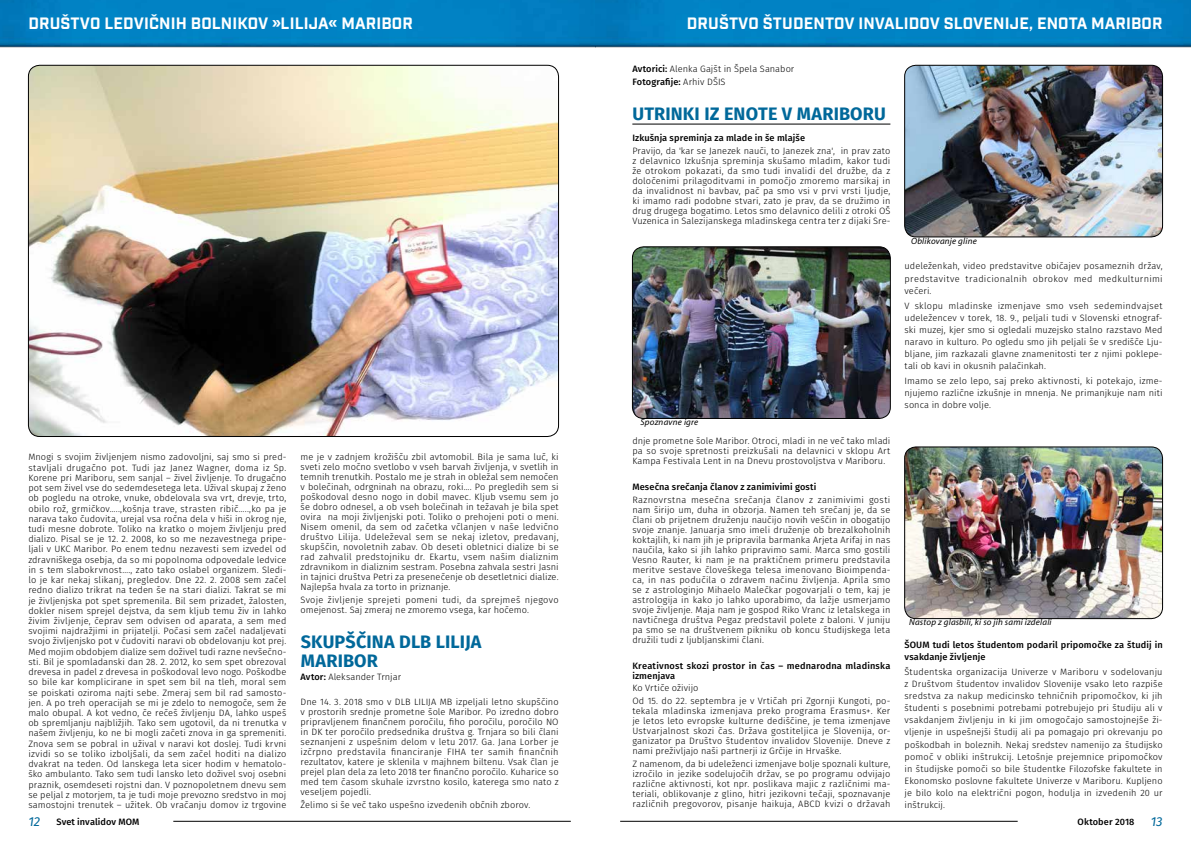
<style>
.page{position:relative;width:1191px;height:842px;background:#fff}
.page>*{position:absolute;margin:0;border:0;box-sizing:border-box;transform-origin:0 0}
.t1{font:700 18px/19px "Fira Sans";letter-spacing:.01em;color:#00689a}
.t2{font:700 16px "Industry";letter-spacing:.01em;color:#fff}
.t3{font:italic 13px "Fira Sans";color:#00689a}
.t4{font:300 9.2px/10px "Fira Sans";letter-spacing:.01em;color:#000;text-align:justify}
.t5{font:500 9.2px/10px "Fira Sans";letter-spacing:.01em;color:#000}
.t6{font:italic 9px "Myriad Pro";letter-spacing:.02em;color:#000}
.s1{font-weight:500}
</style>
<div class="page">
<img style="left:0;top:0;width:1191px;height:822px">
<hr style="left:173px;top:821px;width:398px;height:1px;background:#000">
<hr style="left:620px;top:821px;width:397px;height:1px;background:#000">
<img style="left:28px;top:65px;width:530px;height:371px">
<hr style="left:632px;top:124px;width:258px;height:1px;background:#000">
<img style="left:632px;top:247px;width:258px;height:171px">
<div style="left:632px;top:247px;width:258px;height:171px;border:1px solid #000;border-radius:11px"></div>
<img style="left:904px;top:65px;width:258px;height:172px">
<div style="left:904px;top:65px;width:258px;height:172px;border:1px solid #000;border-radius:11px"></div>
<img style="left:904px;top:447px;width:258px;height:172px">
<div style="left:904px;top:447px;width:258px;height:172px;border:1px solid #000;border-radius:11px"></div>
<h2 class="t2" style="left:28px;top:14px;width:386px">DRUŠTVO LEDVIČNIH BOLNIKOV »LILIJA« MARIBOR</h2>
<p class="t4" style="left:28px;top:452px;width:259px">Mnogi s svojim življenjem nismo zadovoljni, saj smo si pred&shy;stavljali drugačno pot. Tudi jaz Janez Wagner, doma iz Sp.<br>Korene pri Mariboru, sem sanjal – živel življenje. To drugačno pot sem živel vse do sedemdesetega leta. Užival skupaj z ženo ob pogledu na otroke, vnuke, obdelovala sva vrt, drevje, trto, obilo rož, grmičkov…..,košnja trave, strasten ribič…..,ko pa je narava tako čudovita, urejal vsa ročna dela v hiši in okrog nje, tudi mesne dobrote. Toliko na kratko o mojem življenju pred dializo. Pisal se je 12. 2. 2008, ko so me nezavestnega pripe&shy;ljali v UKC Maribor. Po enem tednu nezavesti sem izvedel od zdravniškega osebja, da so mi popolnoma odpovedale ledvice in s tem slabokrvnost…., zato tako oslabel organizem. Sledi&shy;lo je kar nekaj slikanj, pregledov. Dne 22. 2. 2008 sem začel redno dializo trikrat na teden še na stari dializi. Takrat se mi je življenjska pot spet spremenila. Bil sem prizadet, žalosten, dokler nisem sprejel dejstva, da sem kljub temu živ in lahko živim življenje, čeprav sem odvisen od aparata, a sem med svojimi najdražjimi in prijatelji. Počasi sem začel nadaljevati svojo življenjsko pot v čudoviti naravi ob obdelovanju kot prej.<br>Med mojim obdobjem dialize sem doživel tudi razne nevšečno&shy;sti. Bil je spomladanski dan 28. 2. 2012, ko sem spet obrezoval drevesa in padel z drevesa in poškodoval levo nogo. Poškodbe so bile kar komplicirane in spet sem bil na tleh, moral sem se poiskati oziroma najti sebe. Zmeraj sem bil rad samosto&shy;jen. A po treh operacijah se mi je zdelo to nemogoče, sem že malo obupal. A kot vedno, če rečeš življenju DA, lahko uspeš ob spremljanju najbližjih. Tako sem ugotovil, da ni trenutka v našem življenju, ko ne bi mogli začeti znova in ga spremeniti.<br>Znova sem se pobral in užival v naravi kot doslej. Tudi krvni izvidi so se toliko izboljšali, da sem začel hoditi na dializo dvakrat na teden. Od lanskega leta sicer hodim v hematolo&shy;ško ambulanto. Tako sem tudi lansko leto doživel svoj osebni praznik, osemdeseti rojstni dan. V poznopoletnem dnevu sem se peljal z motorjem, ta je tudi moje prevozno sredstvo in moj samostojni trenutek – užitek. Ob vračanju domov iz trgovine</p>
<p class="t4" style="left:300px;top:452px;width:259px">me je v zadnjem krožišču zbil avtomobil. Bila je sama luč, ki sveti zelo močno svetlobo v vseh barvah življenja, v svetlih in temnih trenutkih. Postalo me je strah in obležal sem nemočen v bolečinah, odrgninah na obrazu, roki…. Po pregledih sem si poškodoval desno nogo in dobil mavec. Kljub vsemu sem jo še dobro odnesel, a ob vseh bolečinah in težavah je bila spet ovira na moji življenjski poti. Toliko o prehojeni poti o meni.<br>Nisem omenil, da sem od začetka včlanjen v naše ledvično društvo Lilija. Udeleževal sem se nekaj izletov, predavanj, skupščin, novoletnih zabav. Ob deseti obletnici dialize bi se rad zahvalil predstojniku dr. Ekartu, vsem našim dializnim zdravnikom in dializnim sestram. Posebna zahvala sestri Jasni in tajnici društva Petri za presenečenje ob desetletnici dialize.<br>Najlepša hvala za torto in priznanje.</p>
<p class="t4" style="left:300px;top:595px;width:259px">Svoje življenje sprejeti pomeni tudi, da sprejmeš njegovo omejenost. Saj zmeraj ne zmoremo vsega, kar hočemo.</p>
<h1 class="t1" style="left:301px;top:632px;width:182px">SKUPŠČINA DLB LILIJA<br>MARIBOR</h1>
<p class="t4" style="left:300px;top:671px;width:102px"><span class="s1">Avtor:</span> Aleksander Trnjar</p>
<p class="t4" style="left:300px;top:697px;width:259px">Dne 14. 3. 2018 smo v DLB LILIJA MB izpeljali letno skupščino v prostorih srednje prometne šole Maribor. Po izredno dobro pripravljenem finančnem poročilu, fiho poročilu, poročilo NO in DK ter poročilo predsednika društva g. Trnjara so bili člani seznanjeni z uspešnim delom v letu 2017. Ga. Jana Lorber je izčrpno predstavila financiranje FIHA ter samih finančnih rezultatov, katere je sklenila v majhnem biltenu. Vsak član je prejel plan dela za leto 2018 ter finančno poročilo. Kuharice so med tem časom skuhale izvrstno kosilo, katerega smo nato z veseljem pojedli.</p>
<p class="t4" style="left:300px;top:800px;width:231px">Želimo si še več tako uspešno izvedenih občnih zborov.</p>
<h2 class="t2" style="left:687px;top:14px;width:477px">DRUŠTVO ŠTUDENTOV INVALIDOV SLOVENIJE, ENOTA MARIBOR</h2>
<p class="t4" style="left:632px;top:62px;width:163px;line-height:12.8px"><span class="s1">Avtorici:</span> Alenka Gajšt in Špela Sanabor<br><span class="s1">Fotografije:</span> Arhiv DŠIS</p>
<h1 class="t1" style="left:632px;top:104px;width:255px">UTRINKI IZ ENOTE V MARIBORU</h1>
<p class="t5" style="left:632px;top:133px;width:174px">Izkušnja spreminja za mlade in še mlajše</p>
<p class="t4" style="left:632px;top:146px;width:259px">Pravijo, da 'kar se Janezek nauči, to Janezek zna', in prav zato z delavnico Izkušnja spreminja skušamo mladim, kakor tudi že otrokom pokazati, da smo tudi invalidi del družbe, da z določenimi prilagoditvami in pomočjo zmoremo marsikaj in da invalidnost ni bavbav, pač pa smo vsi v prvi vrsti ljudje, ki imamo radi podobne stvari, zato je prav, da se družimo in drug drugega bogatimo. Letos smo delavnico delili z otroki OŠ Vuzenica in Salezijanskega mladinskega centra ter z dijaki Sre-</p>
<p class="t6" style="left:911px;top:235px;width:67px">Oblikovanje gline</p>
<p class="t6" style="left:640px;top:417px;width:59px">Spoznavne igre</p>
<p class="t4" style="left:632px;top:436px;width:259px">dnje prometne šole Maribor. Otroci, mladi in ne več tako mladi pa so svoje spretnosti preizkušali na delavnici v sklopu Art Kampa Festivala Lent in na Dnevu prostovoljstva v Mariboru.</p>
<p class="t5" style="left:632px;top:482px;width:185px">Mesečna srečanja članov z zanimivimi gosti</p>
<p class="t4" style="left:632px;top:495px;width:259px">Raznovrstna mesečna srečanja članov z zanimivimi gosti nam širijo um, duha in obzorja. Namen teh srečanj je, da se člani ob prijetnem druženju naučijo novih veščin in obogatijo svoje znanje. Januarja smo imeli druženje ob brezalkoholnih koktajlih, ki nam jih je pripravila barmanka Arjeta Arifaj in nas naučila, kako si jih lahko pripravimo sami. Marca smo gostili Vesno Rauter, ki nam je na praktičnem primeru predstavila meritve sestave človeškega telesa imenovano Bioimpenda&shy;ca, in nas podučila o zdravem načinu življenja. Aprila smo se z astrologinjo Mihaelo Malečkar pogovarjali o tem, kaj je astrologija in kako jo lahko uporabimo, da lažje usmerjamo svoje življenje. Maja nam je gospod Riko Vranc iz letalskega in navtičnega društva Pegaz predstavil polete z baloni. V juniju pa smo se na društvenem pikniku ob koncu študijskega leta družili tudi z ljubljanskimi člani.</p>
<p class="t5" style="left:632px;top:660px;width:259px">Kreativnost skozi prostor in čas – mednarodna mladinska izmenjava</p>
<p class="t4" style="left:632px;top:682px;width:259px;line-height:12.8px">Ko Vrtiče oživijo<br>Od 15. do 22. septembra je v Vrtičah pri Zgornji Kungoti, po-</p>
<p class="t4" style="left:632px;top:706px;width:259px">tekala mladinska izmenjava preko programa Erasmus+. Ker je letos leto evropske kulturne dediščine, je tema izmenjave Ustvarjalnost skozi čas. Država gostiteljica je Slovenija, or&shy;ganizator pa Društvo študentov invalidov Slovenije. Dneve z nami preživljajo naši partnerji iz Grčije in Hrvaške.</p>
<p class="t4" style="left:632px;top:759px;width:259px">Z namenom, da bi udeleženci izmenjave bolje spoznali kulture, izročilo in jezike sodelujočih držav, se po programu odvijajo različne aktivnosti, kot npr. poslikava majic z različnimi ma&shy;teriali, oblikovanje z glino, hitri jezikovni tečaji, spoznavanje različnih pregovorov, pisanje haikuja, ABCD kvizi o državah</p>
<p class="t4" style="left:904px;top:260px;width:259px;line-height:12.1px">udeleženkah, video predstavitve običajev posameznih držav, predstavitve tradicionalnih obrokov med medkulturnimi večeri.</p>
<p class="t4" style="left:904px;top:299px;width:259px;line-height:12.1px">V sklopu mladinske izmenjave smo vseh sedemindvajset udeležencev v torek, 18. 9., peljali tudi v Slovenski etnograf&shy;ski muzej, kjer smo si ogledali muzejsko stalno razstavo Med naravo in kulturo. Po ogledu smo jih peljali še v središče Lju&shy;bljane, jim razkazali glavne znamenitosti ter z njimi poklepe&shy;tali ob kavi in okusnih palačinkah.</p>
<p class="t4" style="left:904px;top:375px;width:259px;line-height:12.1px">Imamo se zelo lepo, saj preko aktivnosti, ki potekajo, izme&shy;njujemo različne izkušnje in mnenja. Ne primanjkuje nam niti sonca in dobre volje.</p>
<p class="t6" style="left:909px;top:617px;width:144px">Nastop z glasbili, ki so jih sami izdelali</p>
<p class="t5" style="left:904px;top:639px;width:260px;line-height:12.1px">ŠOUM tudi letos študentom podaril pripomočke za študij in vsakdanje življenje</p>
<p class="t4" style="left:904px;top:666px;width:259px;line-height:12.1px">Študentska organizacija Univerze v Mariboru v sodelovanju z Društvom študentov invalidov Slovenije vsako leto razpiše sredstva za nakup medicinsko tehničnih pripomočkov, ki jih študenti s posebnimi potrebami potrebujejo pri študiju ali v vsakdanjem življenju in ki jim omogočajo samostojnejše ži&shy;vljenje in uspešnejši študij ali pa pomagajo pri okrevanju po poškodbah in boleznih. Nekaj sredstev namenijo za študijsko pomoč v obliki inštrukcij. Letošnje prejemnice pripomočkov in študijske pomoči so bile študentke Filozofske fakultete in Ekonomsko poslovne fakultete Univerze v Mariboru. Kupljeno je bilo kolo na električni pogon, hodulja in izvedenih 20 ur inštrukcij.</p>
<h3 class="t3" style="left:28px;top:812px;width:13px">12</h3>
<p class="t5" style="left:57px;top:816px;width:85px">Svet invalidov MOM</p>
<p class="t5" style="left:1077px;top:816px;width:58px">Oktober 2018</p>
<h3 class="t3" style="left:1150px;top:812px;width:13px">13</h3>
</div>
